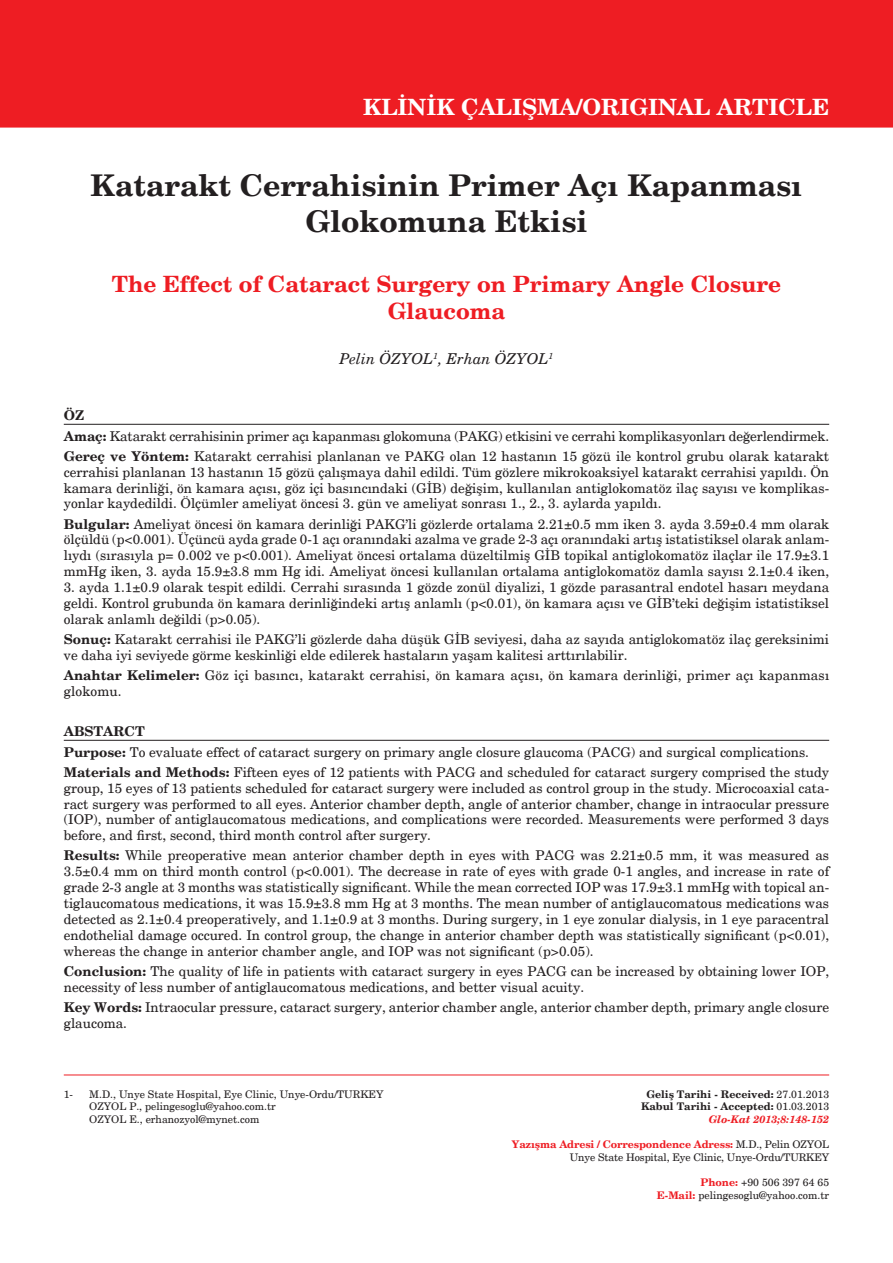
<style>
.page{position:relative;width:893px;height:1263px;background:#fff}
.page>*{position:absolute;margin:0;border:0;box-sizing:border-box;transform-origin:0 0}
.t1{font:700 30px/36px "New Century Schlbk";color:#231f20;text-align:center}
.t2{font:700 22.5px/27px "New Century Schlbk";color:#ee1d23;text-align:center}
.t3{font:700 22.5px "New Century Schlbk";color:#fff}
.t4{font:italic 15px "New Century Schlbk";color:#231f20}
.t5{font:13.5px/15.9px "New Century Schlbk";color:#231f20;text-align:justify}
.t6{font:700 13.5px "New Century Schlbk";color:#231f20}
.t7{font:10.5px "New Century Schlbk";color:#231f20}
.t8{font:700 10.5px "New Century Schlbk";color:#231f20}
.t9{font:700 10.5px "New Century Schlbk";letter-spacing:-.01em;color:#ee1d23}
.t10{font:italic 700 10.5px "New Century Schlbk";color:#ee1d23}
.s1{font-weight:700}
.s2{font-weight:400}
.s3{font-weight:400;color:#231f20}
.s4{font-weight:700;color:#ee1d23}
</style>
<div class="page">
<div style="left:0;top:0;width:893px;height:128px;background:#ee1d23"></div>
<hr style="left:64px;top:424px;width:765px;height:1px;background:#231f20">
<hr style="left:64px;top:740px;width:765px;height:1px;background:#231f20">
<hr style="left:64px;top:1074px;width:765px;height:1px;background:#ee1d23">
<p class="t3" style="left:363px;top:92px;width:468px">KLİNİK ÇALIŞMA/ORIGINAL ARTICLE</p>
<p class="t1" style="left:91px;top:169px;width:713px">Katarakt Cerrahisinin Primer Açı Kapanması<br>Glokomuna Etkisi</p>
<p class="t2" style="left:112px;top:271px;width:671px">The Effect of Cataract Surgery on Primary Angle Closure<br>Glaucoma</p>
<p class="t4" style="left:340px;top:349px;width:215px">Pelin ÖZYOL<sup>1</sup>, Erhan ÖZYOL<sup>1</sup></p>
<p class="t6" style="left:64px;top:407px;width:22px">ÖZ</p>
<p class="t5" style="left:64px;top:428px;width:767px"><span class="s1">Amaç:</span> Katarakt cerrahisinin primer açı kapanması glokomuna (PAKG) etkisini ve cerrahi komplikasyonları değerlendirmek.</p>
<p class="t5" style="left:64px;top:448px;width:767px"><span class="s1">Gereç ve Yöntem:</span> Katarakt cerrahisi planlanan ve PAKG olan 12 hastanın 15 gözü ile kontrol grubu olarak katarakt cerrahisi planlanan 13 hastanın 15 gözü çalışmaya dahil edildi. Tüm gözlere mikrokoaksiyel katarakt cerrahisi yapıldı. Ön kamara derinliği, ön kamara açısı, göz içi basıncındaki (GİB) değişim, kullanılan antiglokomatöz ilaç sayısı ve komplikas&shy;yonlar kaydedildi. Ölçümler ameliyat öncesi 3. gün ve ameliyat sonrası 1., 2., 3. aylarda yapıldı.</p>
<p class="t5" style="left:64px;top:516px;width:767px"><span class="s1">Bulgular:</span> Ameliyat öncesi ön kamara derinliği PAKG’li gözlerde ortalama 2.21±0.5 mm iken 3. ayda 3.59±0.4 mm olarak ölçüldü (p&lt;0.001). Üçüncü ayda grade 0-1 açı oranındaki azalma ve grade 2-3 açı oranındaki artış istatistiksel olarak anlam&shy;lıydı (sırasıyla p= 0.002 ve p&lt;0.001). Ameliyat öncesi ortalama düzeltilmiş GİB topikal antiglokomatöz ilaçlar ile 17.9±3.1 mmHg iken, 3. ayda 15.9±3.8 mm Hg idi. Ameliyat öncesi kullanılan ortalama antiglokomatöz damla sayısı 2.1±0.4 iken,</p>
<p class="t5" style="left:64px;top:580px;width:767px">3. ayda 1.1±0.9 olarak tespit edildi. Cerrahi sırasında 1 gözde zonül diyalizi, 1 gözde parasantral endotel hasarı meydana geldi. Kontrol grubunda ön kamara derinliğindeki artış anlamlı (p&lt;0.01), ön kamara açısı ve GİB’teki değişim istatistiksel olarak anlamlı değildi (p&gt;0.05).</p>
<p class="t5" style="left:64px;top:631px;width:767px"><span class="s1">Sonuç:</span> Katarakt cerrahisi ile PAKG’li gözlerde daha düşük GİB seviyesi, daha az sayıda antiglokomatöz ilaç gereksinimi ve daha iyi seviyede görme keskinliği elde edilerek hastaların yaşam kalitesi arttırılabilir.</p>
<p class="t5" style="left:64px;top:668px;width:767px"><span class="s1">Anahtar Kelimeler:</span> Göz içi basıncı, katarakt cerrahisi, ön kamara açısı, ön kamara derinliği, primer açı kapanması glokomu.</p>
<p class="t6" style="left:64px;top:723px;width:82px">ABSTARCT</p>
<p class="t5" style="left:64px;top:744px;width:747px"><span class="s1">Purpose:</span> To evaluate effect of cataract surgery on primary angle closure glaucoma (PACG) and surgical complications.</p>
<p class="t5" style="left:64px;top:764px;width:767px"><span class="s1">Materials and Methods:</span> Fifteen eyes of 12 patients with PACG and scheduled for cataract surgery comprised the study group, 15 eyes of 13 patients scheduled for cataract surgery were included as control group in the study. Microcoaxial cata&shy;ract surgery was performed to all eyes. Anterior chamber depth, angle of anterior chamber, change in intraocular pressure (IOP), number of antiglaucomatous medications, and complications were recorded. Measurements were performed 3 days before, and first, second, third month control after surgery.</p>
<p class="t5" style="left:64px;top:848px;width:767px"><span class="s1">Results:</span> While preoperative mean anterior chamber depth in eyes with PACG was 2.21±0.5 mm, it was measured as 3.5±0.4 mm on third month control (p&lt;0.001). The decrease in rate of eyes with grade 0-1 angles, and increase in rate of grade 2-3 angle at 3 months was statistically significant. While the mean corrected IOP was 17.9±3.1 mmHg with topical an&shy;tiglaucomatous medications, it was 15.9±3.8 mm Hg at 3 months. The mean number of antiglaucomatous medications was detected as 2.1±0.4 preoperatively, and 1.1±0.9 at 3 months. During surgery, in 1 eye zonular dialysis, in 1 eye paracentral endothelial damage occured. In control group, the change in anterior chamber depth was statistically significant (p&lt;0.01), whereas the change in anterior chamber angle, and IOP was not significant (p&gt;0.05).</p>
<p class="t5" style="left:64px;top:963px;width:767px"><span class="s1">Conclusion:</span> The quality of life in patients with cataract surgery in eyes PACG can be increased by obtaining lower IOP, necessity of less number of antiglaucomatous medications, and better visual acuity.</p>
<p class="t5" style="left:64px;top:999px;width:767px"><span class="s1">Key Words:</span> Intraocular pressure, cataract surgery, anterior chamber angle, anterior chamber depth, primary angle closure glaucoma.</p>
<p class="t7" style="left:64px;top:1088px;width:11px">1-</p>
<p class="t7" style="left:89px;top:1088px;width:296px">M.D., Unye State Hospital, Eye Clinic, Unye-Ordu/TURKEY</p>
<p class="t7" style="left:89px;top:1100px;width:188px">OZYOL P., pelingesoglu@yahoo.com.tr</p>
<p class="t7" style="left:89px;top:1113px;width:172px">OZYOL E., erhanozyol@mynet.com</p>
<p class="t8" style="left:646px;top:1087px;width:184px">Geliş Tarihi - Received: <span class="s2">27.01.2013</span></p>
<p class="t8" style="left:641px;top:1100px;width:190px">Kabul Tarihi - Accepted: <span class="s2">01.03.2013</span></p>
<p class="t10" style="left:709px;top:1113px;width:122px">Glo-Kat 2013;8:148-152</p>
<p class="t9" style="left:512px;top:1138px;width:319px">Yazışma Adresi / Correspondence Adress: <span class="s3">M.D., Pelin OZYOL</span></p>
<p class="t7" style="left:570px;top:1151px;width:261px">Unye State Hospital, Eye Clinic, Unye-Ordu/TURKEY</p>
<p class="t7" style="left:700px;top:1176px;width:130px"><span class="s4">Phone:</span> +90 506 397 64 65</p>
<p class="t7" style="left:657px;top:1188px;width:174px"><span class="s4">E-Mail:</span> pelingesoglu@yahoo.com.tr</p>
</div>
